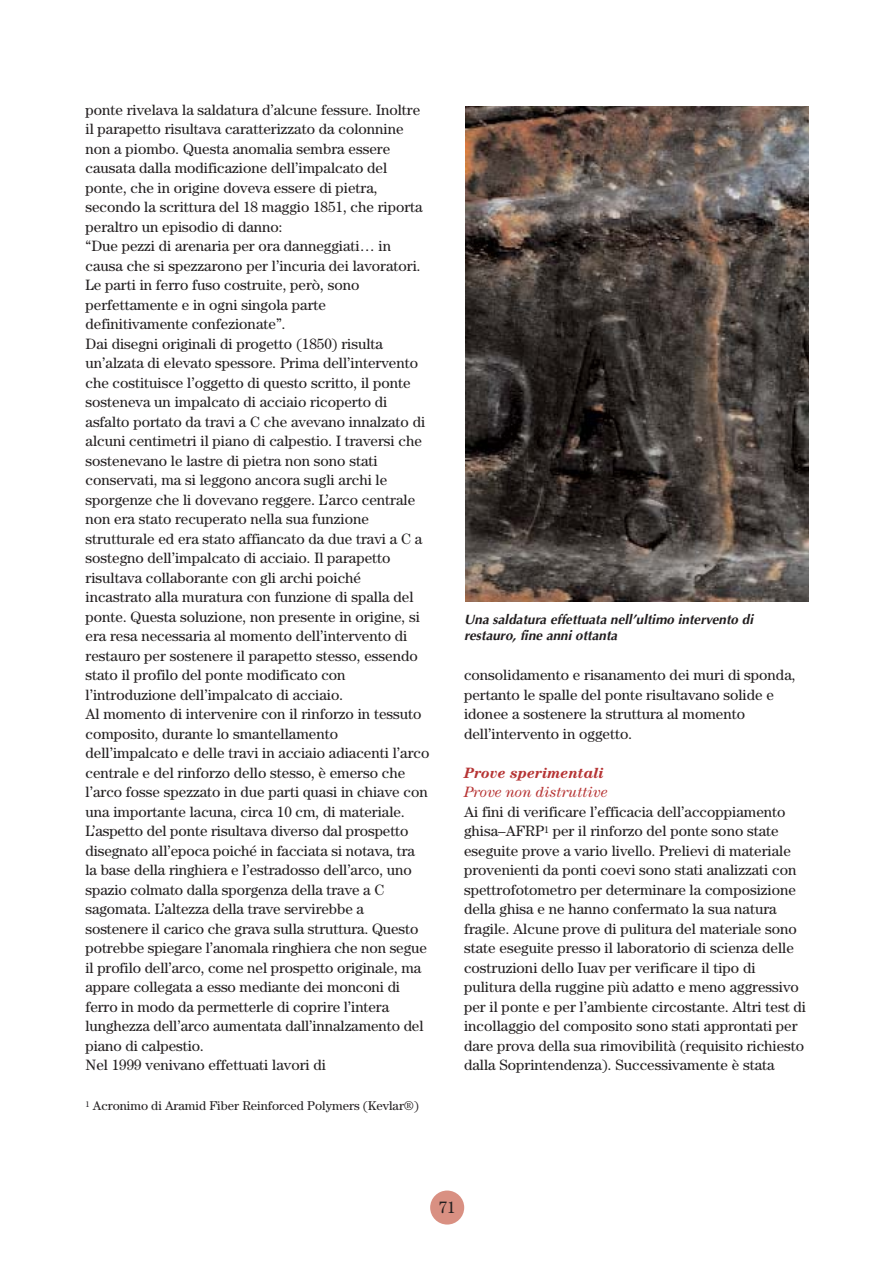
<style>
.page{position:relative;width:893px;height:1263px;background:#fff}
.page>*{position:absolute;margin:0;border:0;box-sizing:border-box;transform-origin:0 0}
.t1{font:16.5px "Century";color:#231f20}
.t2{font:15px/19.5px "Century";color:#231f20}
.t3{font:italic 15px "Century";color:#b73535}
.t4{font:italic 700 15px "Century";color:#b63535}
.t5{font:italic 700 13.5px/16.5px "Optima";color:#231f20}
.t6{font:12.75px "Century";color:#231f20}
</style>
<div class="page">
<div style="left:430px;top:1191px;width:34px;height:34px;background:#d99082;border-radius:50%"></div>
<img style="left:466px;top:106px;width:342px;height:496px">
<p class="t2" style="left:85px;top:101px;width:345px">ponte rivelava la saldatura d’alcune fessure. Inoltre il parapetto risultava caratterizzato da colonnine non a piombo. Questa anomalia sembra essere causata dalla modificazione dell’impalcato del ponte, che in origine doveva essere di pietra, secondo la scrittura del 18 maggio 1851, che riporta peraltro un episodio di danno:<br>“Due pezzi di arenaria per ora danneggiati… in causa che si spezzarono per l’incuria dei lavoratori.<br>Le parti in ferro fuso costruite, però, sono perfettamente e in ogni singola parte definitivamente confezionate”.<br>Dai disegni originali di progetto (1850) risulta un’alzata di elevato spessore. Prima dell’intervento che costituisce l’oggetto di questo scritto, il ponte sosteneva un impalcato di acciaio ricoperto di asfalto portato da travi a C che avevano innalzato di alcuni centimetri il piano di calpestio. I traversi che sostenevano le lastre di pietra non sono stati conservati, ma si leggono ancora sugli archi le sporgenze che li dovevano reggere. L’arco centrale non era stato recuperato nella sua funzione strutturale ed era stato affiancato da due travi a C a sostegno dell’impalcato di acciaio. Il parapetto risultava collaborante con gli archi poiché incastrato alla muratura con funzione di spalla del ponte. Questa soluzione, non presente in origine, si era resa necessaria al momento dell’intervento di restauro per sostenere il parapetto stesso, essendo stato il profilo del ponte modificato con l’introduzione dell’impalcato di acciaio.<br>Al momento di intervenire con il rinforzo in tessuto composito, durante lo smantellamento dell’impalcato e delle travi in acciaio adiacenti l’arco centrale e del rinforzo dello stesso, è emerso che l’arco fosse spezzato in due parti quasi in chiave con una importante lacuna, circa 10 cm, di materiale.<br>L’aspetto del ponte risultava diverso dal prospetto disegnato all’epoca poiché in facciata si notava, tra la base della ringhiera e l’estradosso dell’arco, uno spazio colmato dalla sporgenza della trave a C sagomata. L’altezza della trave servirebbe a sostenere il carico che grava sulla struttura. Questo potrebbe spiegare l’anomala ringhiera che non segue il profilo dell’arco, come nel prospetto originale, ma appare collegata a esso mediante dei monconi di ferro in modo da permetterle di coprire l’intera lunghezza dell’arco aumentata dall’innalzamento del piano di calpestio.<br>Nel 1999 venivano effettuati lavori di</p>
<p class="t6" style="left:85px;top:1101px;width:335px"><sup>1</sup> Acronimo di Aramid Fiber Reinforced Polymers (Kevlar®)</p>
<p class="t5" style="left:464px;top:612px;width:290px">Una saldatura effettuata nell’ultimo intervento di restauro, fine anni ottanta</p>
<p class="t2" style="left:464px;top:667px;width:333px">consolidamento e risanamento dei muri di sponda, pertanto le spalle del ponte risultavano solide e idonee a sostenere la struttura al momento dell’intervento in oggetto.</p>
<p class="t4" style="left:464px;top:768px;width:141px">Prove sperimentali</p>
<p class="t3" style="left:464px;top:787px;width:145px">Prove non distruttive</p>
<p class="t2" style="left:464px;top:803px;width:343px">Ai fini di verificare l’efficacia dell’accoppiamento ghisa–AFRP<sup>1</sup> per il rinforzo del ponte sono state eseguite prove a vario livello. Prelievi di materiale provenienti da ponti coevi sono stati analizzati con spettrofotometro per determinare la composizione della ghisa e ne hanno confermato la sua natura fragile. Alcune prove di pulitura del materiale sono state eseguite presso il laboratorio di scienza delle costruzioni dello Iuav per verificare il tipo di pulitura della ruggine più adatto e meno aggressivo per il ponte e per l’ambiente circostante. Altri test di incollaggio del composito sono stati approntati per dare prova della sua rimovibilità (requisito richiesto dalla Soprintendenza). Successivamente è stata</p>
<p class="t1" style="left:439px;top:1201px;width:18px">71</p>
</div>
